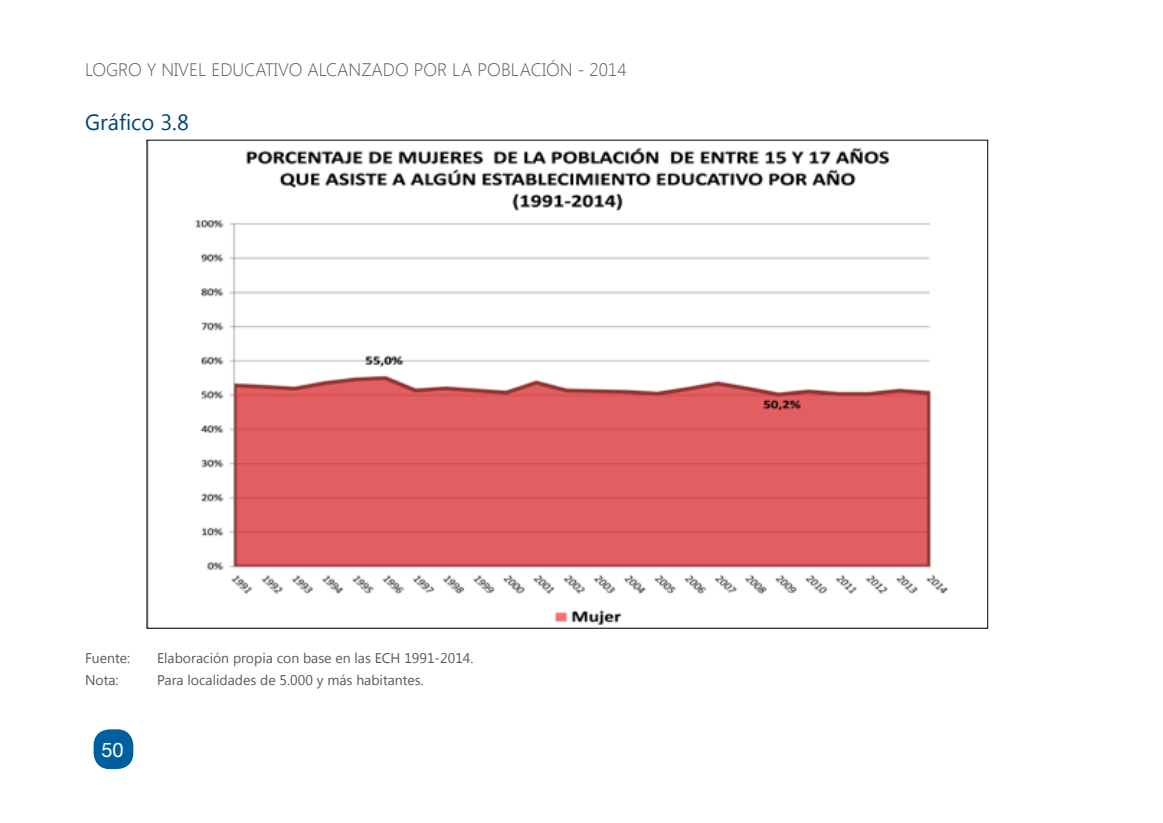
<style>
.page{position:relative;width:1163px;height:823px;background:#fff}
.page>*{position:absolute;margin:0;border:0;box-sizing:border-box;transform-origin:0 0}
.t1{font:22px "Segoe UI";color:#004579}
.t2{font:20px "Helvetica Neue";color:#fff}
.t3{font:300 18px "Segoe UI";color:#58595b}
.t4{font:14px "Segoe UI";color:#58595b}
</style>
<div class="page">
<div style="left:94px;top:729px;width:39px;height:39px;background:#005f9e;border-radius:16px"></div>
<img style="left:148px;top:142px;width:800px;height:484px">
<p class="t3" style="left:85px;top:57px;width:543px">LOGRO Y NIVEL EDUCATIVO ALCANZADO POR LA POBLACIÓN - 2014</p>
<h1 class="t1" style="left:85px;top:106px;width:105px">Gráfico 3.8</h1>
<p class="t4" style="left:85px;top:647px;width:46px">Fuente:</p>
<p class="t4" style="left:157px;top:647px;width:318px">Elaboración propia con base en las ECH 1991-2014.</p>
<p class="t4" style="left:85px;top:669px;width:35px">Nota:</p>
<p class="t4" style="left:157px;top:669px;width:268px">Para localidades de 5.000 y más habitantes.</p>
<h2 class="t2" style="left:101px;top:737px;width:24px">50</h2>
</div>
